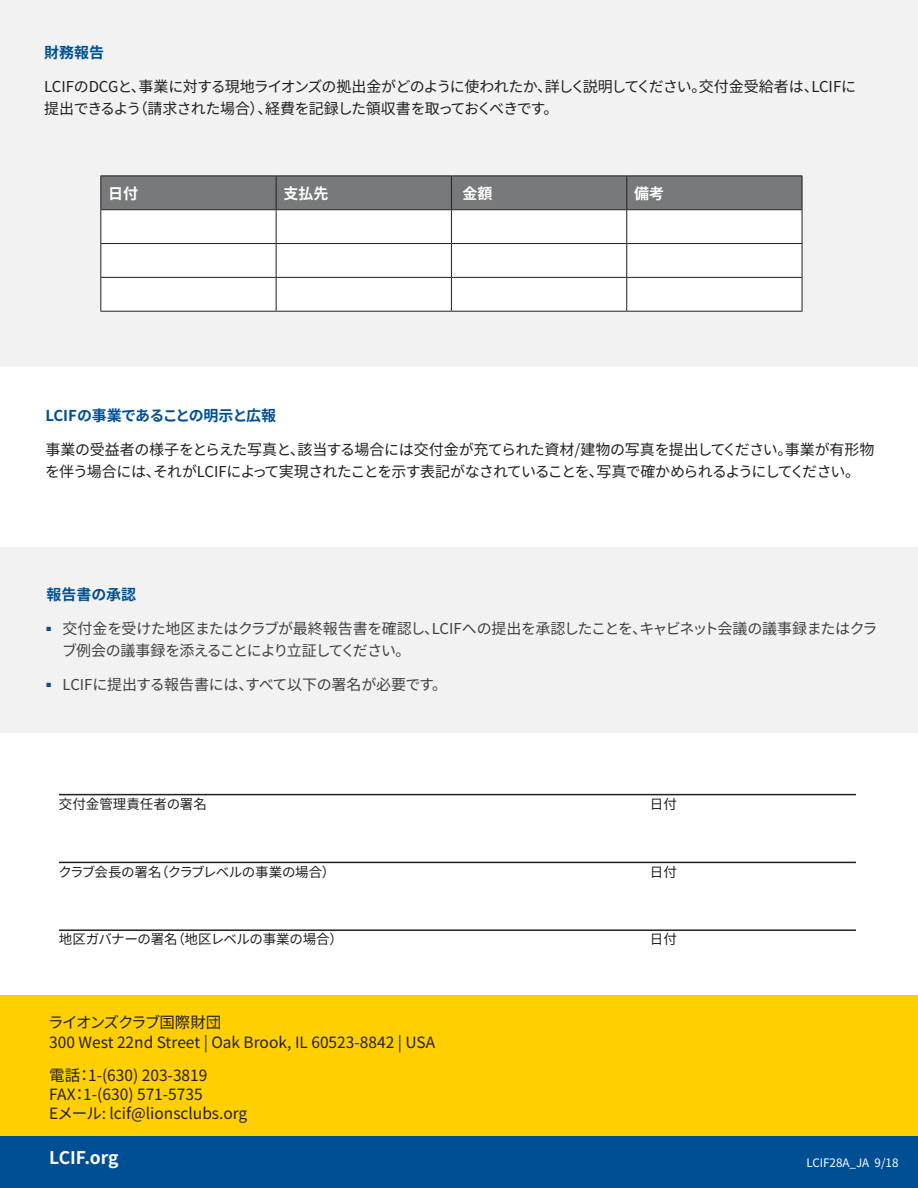
<style>
.page{position:relative;width:918px;height:1188px;background:#fff}
.page>*{position:absolute;margin:0;border:0;box-sizing:border-box;transform-origin:0 0}
.t1{font:700 17.4px "Noto Sans CJ Kjp";color:#fff}
.t2{font:15.45px/19.4px "Noto Sans CJ Kjp";color:#231f20}
.t3{font:15px/22.5px "Noto Sans CJ Kjp";letter-spacing:-.035em;color:#231f20}
.t4{font:15px/22.5px "Noto Sans CJ Kjp";letter-spacing:-.025em;color:#414142}
.t5{font:700 15px "Noto Sans CJ Kjp";letter-spacing:-.035em;color:#004f95}
.t6{font:700 15px "Noto Sans CJ Kjp";color:#004f95}
.t7{font:700 15px "Noto Sans CJ Kjp";color:#fff}
.t8{font:13.5px "Noto Sans CJ Kjp";letter-spacing:-.015em;color:#231f20}
.t9{font:11.7px "Noto Sans CJ Kjp";color:#fff}
.s1{color:#0c2340}
</style>
<div class="page">
<div style="left:0;top:0;width:918px;height:366px;background:#f2f2f3"></div>
<div style="left:0;top:548px;width:918px;height:185px;background:#f2f2f3"></div>
<div style="left:0;top:995px;width:918px;height:142px;background:#ffcf00"></div>
<div style="left:0;top:1137px;width:918px;height:51px;background:#004f95"></div>
<div style="left:101px;top:177px;width:701px;height:32px;background:#77797b"></div>
<div style="left:101px;top:210px;width:701px;height:101px;background:#fff"></div>
<hr style="left:100px;top:176px;width:176px;height:1px;background:#231f20">
<hr style="left:100px;top:176px;width:1px;height:33px;background:#231f20">
<hr style="left:276px;top:176px;width:175px;height:1px;background:#231f20">
<hr style="left:276px;top:176px;width:1px;height:33px;background:#231f20">
<hr style="left:451px;top:176px;width:176px;height:1px;background:#231f20">
<hr style="left:451px;top:176px;width:1px;height:33px;background:#231f20">
<hr style="left:627px;top:176px;width:175px;height:1px;background:#231f20">
<hr style="left:626px;top:176px;width:1px;height:33px;background:#231f20">
<hr style="left:802px;top:176px;width:1px;height:33px;background:#231f20">
<hr style="left:100px;top:209px;width:176px;height:1px;background:#231f20">
<hr style="left:100px;top:210px;width:1px;height:33px;background:#231f20">
<hr style="left:276px;top:209px;width:175px;height:1px;background:#231f20">
<hr style="left:276px;top:210px;width:1px;height:33px;background:#231f20">
<hr style="left:451px;top:209px;width:176px;height:1px;background:#231f20">
<hr style="left:451px;top:210px;width:1px;height:33px;background:#231f20">
<hr style="left:627px;top:209px;width:175px;height:1px;background:#231f20">
<hr style="left:626px;top:210px;width:1px;height:33px;background:#231f20">
<hr style="left:802px;top:210px;width:1px;height:33px;background:#231f20">
<hr style="left:100px;top:243px;width:176px;height:1px;background:#231f20">
<hr style="left:100px;top:244px;width:1px;height:33px;background:#231f20">
<hr style="left:276px;top:243px;width:175px;height:1px;background:#231f20">
<hr style="left:276px;top:244px;width:1px;height:33px;background:#231f20">
<hr style="left:451px;top:243px;width:176px;height:1px;background:#231f20">
<hr style="left:451px;top:244px;width:1px;height:33px;background:#231f20">
<hr style="left:627px;top:243px;width:175px;height:1px;background:#231f20">
<hr style="left:626px;top:244px;width:1px;height:33px;background:#231f20">
<hr style="left:802px;top:244px;width:1px;height:33px;background:#231f20">
<hr style="left:100px;top:277px;width:176px;height:1px;background:#231f20">
<hr style="left:100px;top:278px;width:1px;height:33px;background:#231f20">
<hr style="left:276px;top:277px;width:175px;height:1px;background:#231f20">
<hr style="left:276px;top:278px;width:1px;height:33px;background:#231f20">
<hr style="left:451px;top:277px;width:176px;height:1px;background:#231f20">
<hr style="left:451px;top:278px;width:1px;height:33px;background:#231f20">
<hr style="left:627px;top:277px;width:175px;height:1px;background:#231f20">
<hr style="left:626px;top:278px;width:1px;height:33px;background:#231f20">
<hr style="left:802px;top:278px;width:1px;height:33px;background:#231f20">
<hr style="left:100px;top:311px;width:176px;height:1px;background:#231f20">
<hr style="left:276px;top:311px;width:175px;height:1px;background:#231f20">
<hr style="left:451px;top:311px;width:176px;height:1px;background:#231f20">
<hr style="left:627px;top:311px;width:175px;height:1px;background:#231f20">
<hr style="left:59px;top:794px;width:797px;height:1px;background:#231f20">
<hr style="left:59px;top:862px;width:797px;height:1px;background:#231f20">
<hr style="left:59px;top:929px;width:797px;height:2px;background:#231f20">
<p class="t6" style="left:44px;top:44px;width:62px">財務報告</p>
<p class="t3" style="left:44px;top:75px;width:813px">LCIFのDCGと、事業に対する現地ライオンズの拠出金がどのように使われたか、詳しく説明してください。交付金受給者は、LCIFに提出できるよう（請求された場合）、経費を記録した領収書を取っておくべきです。</p>
<p class="t7" style="left:108px;top:185px;width:31px">日付</p>
<p class="t7" style="left:284px;top:185px;width:46px">支払先</p>
<p class="t7" style="left:462px;top:185px;width:31px">金額</p>
<p class="t7" style="left:634px;top:185px;width:31px">備考</p>
<p class="t5" style="left:45px;top:407px;width:232px">LCIFの事業であることの明示と広報</p>
<p class="t3" style="left:45px;top:438px;width:831px">事業の受益者の様子をとらえた写真と、該当する場合には交付金が充てられた資材/建物の写真を提出してください。事業が有形物を伴う場合には、それがLCIFによって実現されたことを示す表記がなされていることを、写真で確かめられるようにしてください。</p>
<p class="t6" style="left:46px;top:586px;width:91px">報告書の承認</p>
<p class="t4" style="left:62px;top:618px;width:817px;text-indent:-16px"><sup>■</sup> 交付金を受けた地区またはクラブが最終報告書を確認し、LCIFへの提出を承認したことを、キャビネット会議の議事録またはクラブ例会の議事録を添えることにより立証してください。</p>
<p class="t4" style="left:46px;top:674px;width:402px"><sup>■</sup> LCIFに提出する報告書には、すべて以下の署名が必要です。</p>
<p class="t8" style="left:59px;top:796px;width:150px">交付金管理責任者の署名</p>
<p class="t8" style="left:650px;top:796px;width:28px">日付</p>
<p class="t8" style="left:59px;top:864px;width:278px">クラブ会長の署名（クラブレベルの事業の場合）</p>
<p class="t8" style="left:650px;top:864px;width:28px">日付</p>
<p class="t8" style="left:59px;top:932px;width:285px">地区ガバナーの署名（地区レベルの事業の場合）</p>
<p class="t8" style="left:650px;top:932px;width:28px">日付</p>
<p class="t2" style="left:48px;top:1013px;width:388px">ライオンズクラブ国際財団<br>300 West 22nd Street <span class="s1">|</span> Oak Brook, IL 60523-8842 <span class="s1">|</span> USA</p>
<p class="t2" style="left:49px;top:1066px;width:200px">電話：1-(630) 203-3819<br>FAX：1-(630) 571-5735<br>Eメール: lcif@lionsclubs.org</p>
<p class="t1" style="left:49px;top:1148px;width:71px">LCIF.org</p>
<p class="t9" style="left:806px;top:1156px;width:94px">LCIF28A_JA 9/18</p>
</div>
